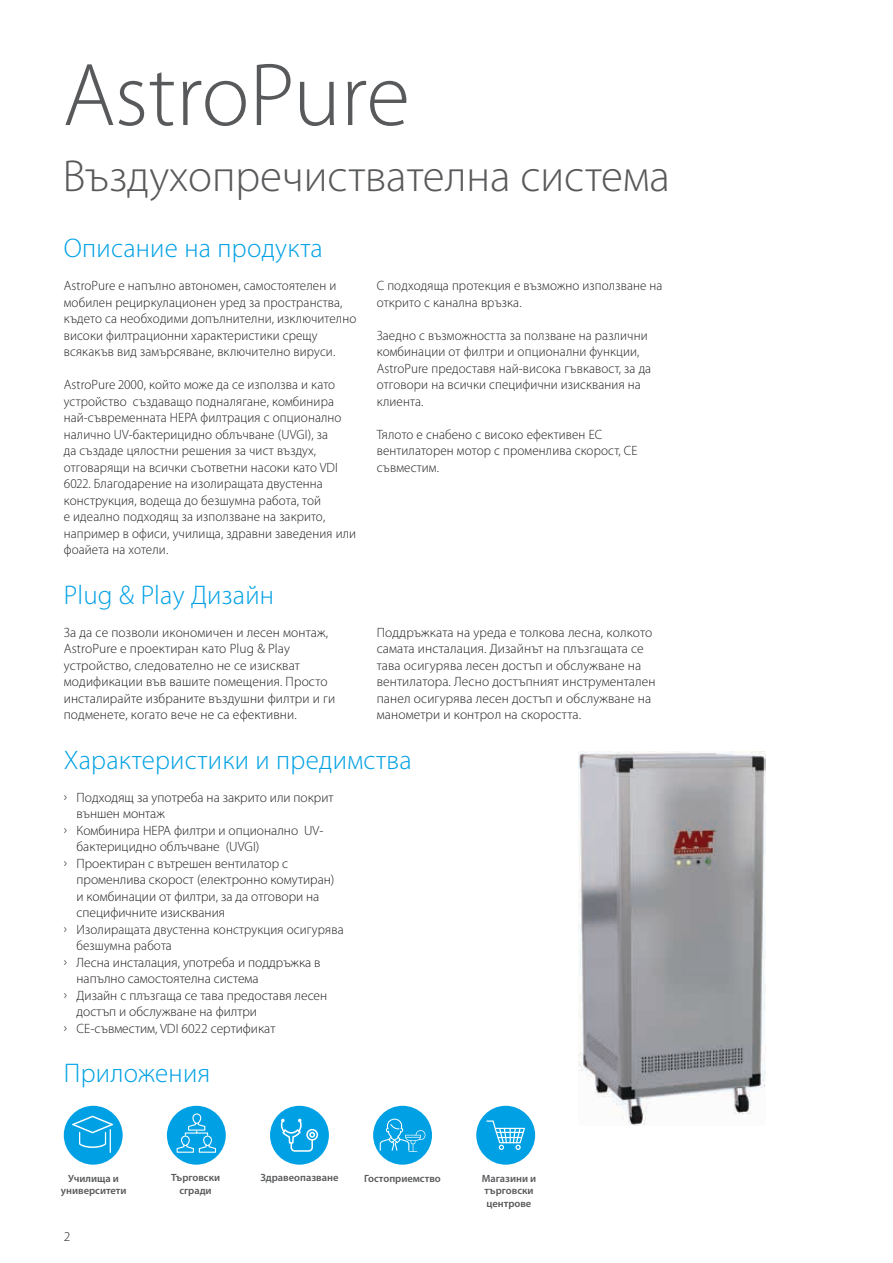
<style>
.page{position:relative;width:893px;height:1263px;background:#fff}
.page>*{position:absolute;margin:0;border:0;box-sizing:border-box;transform-origin:0 0}
.t1{font:300 90px "Myriad Pro";letter-spacing:-.005em;color:#58595b}
.t2{font:300 45px "Myriad Pro";color:#58595b}
.t3{font:300 27px "Myriad Pro";letter-spacing:.01em;color:#00a1e4}
.t4{font:300 13.5px/16.5px "Myriad Pro";letter-spacing:.01em;color:#231f20}
.t5{font:600 10.5px/12.5px "Myriad Pro";color:#58595b;text-align:center}
</style>
<div class="page">
<img style="left:578px;top:751px;width:187px;height:374px">
<div style="left:64px;top:1106px;width:59px;height:59px;background:#00a1e4;border-radius:50%"></div>
<div style="left:167px;top:1106px;width:59px;height:59px;background:#00a1e4;border-radius:50%"></div>
<div style="left:270px;top:1106px;width:59px;height:59px;background:#00a1e4;border-radius:50%"></div>
<div style="left:373px;top:1106px;width:59px;height:59px;background:#00a1e4;border-radius:50%"></div>
<div style="left:476px;top:1106px;width:59px;height:59px;background:#00a1e4;border-radius:50%"></div>
<svg style="left:72px;top:1116px;width:41px;height:37px"></svg>
<svg style="left:486px;top:1120px;width:39px;height:30px"></svg>
<svg style="left:380px;top:1118px;width:45px;height:34px"></svg>
<svg style="left:281px;top:1119px;width:37px;height:33px"></svg>
<svg style="left:177px;top:1113px;width:39px;height:40px"></svg>
<h1 class="t1" style="left:63px;top:46px;width:349px">AstroPure</h1>
<h2 class="t2" style="left:63px;top:151px;width:609px">Въздухопречиствателна система</h2>
<h3 class="t3" style="left:64px;top:233px;width:260px">Описание на продукта</h3>
<p class="t4" style="left:64px;top:277px;width:294px">AstroPure е напълно автономен, самостоятелен и мобилен рециркулационен уред за пространства, където са необходими допълнителни, изключително високи филтрационни характеристики срещу всякакъв вид замърсяване, включително вируси.</p>
<p class="t4" style="left:64px;top:376px;width:294px">AstroPure 2000, който може да се използва и като устройство създаващо подналягане, комбинира най-съвременната HEPA филтрация с опционално налично UV-бактерицидно облъчване (UVGI), за<br>да създаде цялостни решения за чист въздух, отговарящи на всички съответни насоки като VDI 6022. Благодарение на изолиращата двустенна конструкция, водеща до безшумна работа, той<br>е идеално подходящ за използване на закрито, например в офиси, училища, здравни заведения или фоайета на хотели.</p>
<h3 class="t3" style="left:64px;top:580px;width:212px">Plug &amp; Play Дизайн</h3>
<p class="t4" style="left:64px;top:624px;width:273px">За да се позволи икономичен и лесен монтаж, AstroPure е проектиран като Plug &amp; Play устройство, следователно не се изискват модификации във вашите помещения. Просто инсталирайте избраните въздушни филтри и ги подменете, когато вече не са ефективни.</p>
<p class="t4" style="left:377px;top:277px;width:287px">С подходяща протекция е възможно използване на открито с канална връзка.</p>
<p class="t4" style="left:377px;top:327px;width:276px">Заедно с възможността за ползване на различни комбинации от филтри и опционални функции, AstroPure предоставя най-висока гъвкавост, за да отговори на всички специфични изисквания на клиента.</p>
<p class="t4" style="left:377px;top:426px;width:262px">Тялото е снабено с високо ефективен EC вентилаторен мотор с променлива скорост, CE съвместим.</p>
<p class="t4" style="left:377px;top:624px;width:280px">Поддръжката на уреда е толкова лесна, колкото самата инсталация. Дизайнът на плъзгащата се тава осигурява лесен достъп и обслужване на вентилатора. Лесно достъпният инструментален панел осигурява лесен достъп и обслужване на манометри и контрол на скоростта.</p>
<h3 class="t3" style="left:64px;top:745px;width:350px">Характеристики и предимства</h3>
<p class="t4" style="left:77px;top:789px;width:269px">Подходящ за употреба на закрито или покрит външен монтаж<br>Комбинира HEPA филтри и опционално UV&shy;бактерицидно облъчване (UVGI)<br>Проектиран с вътрешен вентилатор с променлива скорост (електронно комутиран) и комбинации от филтри, за да отговори на специфичните изисквания<br>Изолиращата двустенна конструкция осигурява безшумна работа<br>Лесна инсталация, употреба и поддръжка в напълно самостоятелна система<br>Дизайн с плъзгаща се тава предоставя лесен достъп и обслужване на филтри<br>CE-съвместим, VDI 6022 сертификат</p>
<h3 class="t3" style="left:64px;top:1058px;width:148px">Приложения</h3>
<p class="t5" style="left:171px;top:1171px;width:51px">Търговски сгради</p>
<p class="t5" style="left:260px;top:1171px;width:79px">Здравеопазване</p>
<p class="t5" style="left:482px;top:1171px;width:56px;text-align:left">Магазини и търговски центрове</p>
<p class="t5" style="left:61px;top:1172px;width:67px;line-height:12px">Училища и университети</p>
<p class="t5" style="left:364px;top:1172px;width:78px">Гостоприемство</p>
<p class="t4" style="left:64px;top:1228px;width:8px">2</p>
</div>
